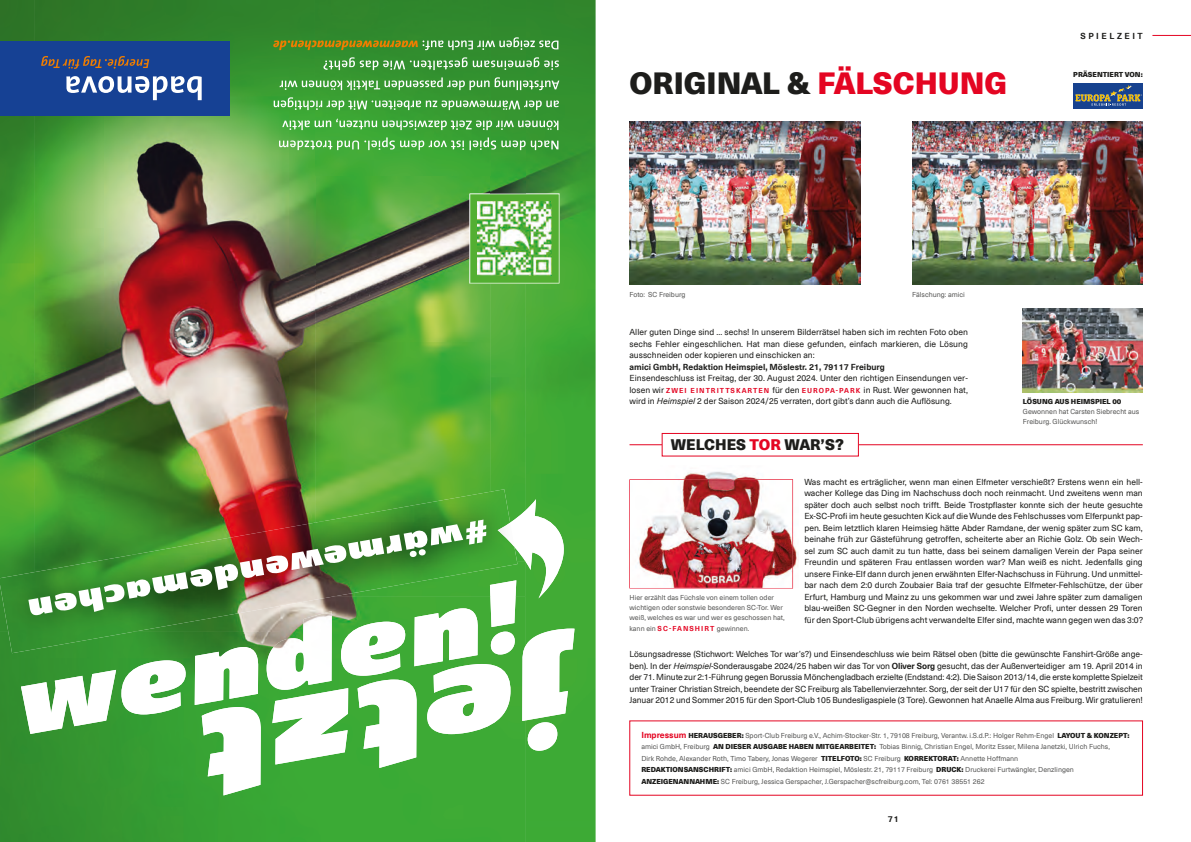
<style>
.page{position:relative;width:1191px;height:842px;background:#fff}
.page>*{position:absolute;margin:0;border:0;box-sizing:border-box;transform-origin:0 0}
.t1{font:900 30px "Neue Haas Unica Pro";color:#1d1d1b}
.t2{font:900 15px "Neue Haas Unica Pro";letter-spacing:-.005em;color:#1d1d1b}
.t3{font:8.5px/11.5px "Neue Haas Unica W1 G";color:#1d1d1b;text-align:justify}
.t4{font:700 8.5px "Neue Haas Unica W1 G";color:#1d1d1b}
.t5{font:700 8.5px "Neue Haas Unica W1 G";letter-spacing:.3em;color:#1d1d1b}
.t6{font:7px/11.5px "Neue Haas Unica W1 G";color:#575756}
.t7{font:900 7px "Neue Haas Unica Pro";color:#1d1d1b}
.s1{color:#e40522}
.s2{font-weight:700;font-size:7px;color:#e40522}
.s3{font-style:italic}
.s4{font-weight:700}
.s5{font-weight:700;color:#e40522}
.s6{font-weight:700;font-size:8.5px;color:#e40522}
.s7{font-family:"Neue Haas Unica Pro";font-weight:900;color:#1d1d1b}
</style>
<div class="page">
<hr style="left:1152px;top:35px;width:39px;height:1px;background:#e40522">
<hr style="left:629px;top:444px;width:513px;height:1px;background:#e40522">
<div style="left:662px;top:433px;width:196px;height:23px;background:#fff"></div>
<div style="left:662px;top:433px;width:196px;height:23px;border:1px solid #e40522"></div>
<img style="left:1023px;top:308px;width:119px;height:85px">
<img style="left:683px;top:471px;width:115px;height:117px">
<img style="left:629px;top:479px;width:164px;height:109px">
<div style="left:1073px;top:83px;width:69px;height:26px;background:#17428f"></div>
<svg style="left:1075px;top:85px;width:67px;height:21px"></svg>
<img style="left:0;top:653px;width:280px;height:189px">
<div style="left:280px;top:795px;width:245px;height:47px;background:#3baa35"></div>
<img style="left:525px;top:0;width:70px;height:842px">
<img style="left:0;top:0;width:34px;height:554px">
<img style="left:34px;top:0;width:71px;height:520px">
<img style="left:105px;top:0;width:210px;height:520px">
<img style="left:491px;top:283px;width:35px;height:216px">
<img style="left:315px;top:0;width:176px;height:499px">
<img style="left:490px;top:0;width:36px;height:194px">
<img style="left:21px;top:670px;width:95px;height:64px">
<img style="left:121px;top:660px;width:65px;height:54px">
<svg style="left:273px;top:37px;width:285px;height:13px;background:#64943c"></svg>
<svg style="left:323px;top:57px;width:236px;height:13px;background:#5fa85c"></svg>
<svg style="left:280px;top:77px;width:279px;height:13px;background:#63ad5f"></svg>
<svg style="left:274px;top:97px;width:285px;height:13px;background:#64b160"></svg>
<svg style="left:282px;top:118px;width:276px;height:12px;background:#67b763"></svg>
<svg style="left:279px;top:137px;width:279px;height:13px;background:#67b861"></svg>
<svg style="left:469px;top:194px;width:90px;height:89px;background:#62b544"></svg>
<img style="left:478px;top:202px;width:73px;height:73px">
<svg style="left:195px;top:499px;width:379px;height:296px"></svg>
<img style="left:0;top:554px;width:207px;height:99px">
<img style="left:207px;top:616px;width:207px;height:3px">
<img style="left:413px;top:489px;width:104px;height:93px">
<img style="left:317px;top:505px;width:97px;height:15px">
<img style="left:497px;top:523px;width:17px;height:24px">
<svg style="left:28px;top:520px;width:458px;height:96px;background:#699552"></svg>
<div style="left:0;top:41px;width:229px;height:75px;background:#164194"></div>
<svg style="left:66px;top:76px;width:136px;height:24px"></svg>
<svg style="left:41px;top:56px;width:108px;height:13px"></svg>
<img style="left:630px;top:122px;width:230px;height:163px">
<img style="left:912px;top:122px;width:230px;height:163px">
<h1 class="t1" style="left:629px;top:64px;width:379px">ORIGINAL &amp; <span class="s1">FÄLSCHUNG</span></h1>
<p class="t5" style="left:1080px;top:29px;width:64px">SPIELZEIT</p>
<p class="t7" style="left:1073px;top:70px;width:71px">PRÄSENTIERT VON:</p>
<p class="t6" style="left:629px;top:288px;width:57px">Foto: SC Freiburg</p>
<p class="t6" style="left:912px;top:288px;width:54px">Fälschung: amici</p>
<p class="t3" style="left:629px;top:326px;width:340px">Aller guten Dinge sind ... sechs! In unserem Bilderrätsel haben sich im rechten Foto oben sechs Fehler eingeschlichen. Hat man diese gefunden, einfach markieren, die Lösung ausschneiden oder kopieren und einschicken an:</p>
<p class="t4" style="left:629px;top:360px;width:257px">amici GmbH, Redaktion Heimspiel, Möslestr. 21, 79117 Freiburg</p>
<p class="t3" style="left:629px;top:372px;width:340px">Einsendeschluss ist Freitag, der 30. August 2024. Unter den richtigen Einsendungen ver&shy;losen wir <span class="s2">ZWEI EINTRITTSKARTEN</span> für den <span class="s2">EUROPA-PARK</span> in Rust. Wer gewonnen hat, wird in <span class="s3">Heimspiel</span> 2 der Saison 2024/25 verraten, dort gibt’s dann auch die Auflösung.</p>
<h2 class="t2" style="left:671px;top:435px;width:174px">WELCHES <span class="s1">TOR</span> WAR’S?</h2>
<p class="t7" style="left:1023px;top:397px;width:100px">LÖSUNG AUS HEIMSPIEL 00</p>
<p class="t6" style="left:1023px;top:407px;width:118px;line-height:10px">Gewonnen hat Carsten Siebrecht aus<br>Freiburg. Glückwunsch!</p>
<p class="t3" style="left:804px;top:476px;width:340px">Was macht es erträglicher, wenn man einen Elfmeter verschießt? Erstens wenn ein hell&shy;wacher Kollege das Ding im Nachschuss doch noch reinmacht. Und zweitens wenn man später doch auch selbst noch trifft. Beide Trostpflaster konnte sich der heute gesuchte Ex-SC-Profi im heute gesuchten Kick auf die Wunde des Fehlschusses vom Elferpunkt pap&shy;pen. Beim letztlich klaren Heimsieg hätte Abder Ramdane, der wenig später zum SC kam, beinahe früh zur Gästeführung getroffen, scheiterte aber an Richie Golz. Ob sein Wech&shy;sel zum SC auch damit zu tun hatte, dass bei seinem damaligen Verein der Papa seiner Freundin und späteren Frau entlassen worden war? Man weiß es nicht. Jedenfalls ging unsere Finke-Elf dann durch jenen erwähnten Elfer-Nachschuss in Führung. Und unmittel&shy;bar nach dem 2:0 durch Zoubaier Baia traf der gesuchte Elfmeter-Fehlschütze, der über Erfurt, Hamburg und Mainz zu uns gekommen war und zwei Jahre später zum damaligen blau-weißen SC-Gegner in den Norden wechselte. Welcher Profi, unter dessen 29 Toren für den Sport-Club übrigens acht verwandelte Elfer sind, machte wann gegen wen das 3:0?</p>
<p class="t3" style="left:629px;top:648px;width:515px">Lösungsadresse (Stichwort: Welches Tor war’s?) und Einsendeschluss wie beim Rätsel oben (bitte die gewünschte Fanshirt-Größe ange&shy;ben). In der <span class="s3">Heimspiel</span>-Sonderausgabe 2024/25 haben wir das Tor von <span class="s4">Oliver Sorg</span> gesucht, das der Außenverteidiger am 19. April 2014 in der 71. Minute zur 2:1-Führung gegen Borussia Mönchengladbach erzielte (Endstand: 4:2). Die Saison 2013/14, die erste komplette Spielzeit unter Trainer Christian Streich, beendete der SC Freiburg als Tabellenvierzehnter. Sorg, der seit der U17 für den SC spielte, bestritt zwischen Januar 2012 und Sommer 2015 für den Sport-Club 105 Bundesligaspiele (3 Tore). Gewonnen hat Anaelle Alma aus Freiburg. Wir gratulieren!</p>
<p class="t6" style="left:629px;top:592px;width:157px;line-height:10.2px">Hier erzählt das Füchsle von einem tollen oder wichtigen oder sonstwie besonderen SC-Tor. Wer weiß, welches es war und wer es geschossen hat, kann ein <span class="s5">S C -FANSHIRT</span> gewinnen.</p>
<p class="t6" style="left:641px;top:729px;width:490px"><span class="s6">Impressum</span> <span class="s7">HERAUSGEBER:</span> Sport-Club Freiburg e.V., Achim-Stocker-Str. 1, 79108 Freiburg, Verantw. i.S.d.P.: Holger Rehm-Engel <span class="s7">LAYOUT &amp; KONZEPT: </span>amici GmbH, Freiburg <span class="s7">AN DIESER AUSGABE HABEN MITGEARBEITET:</span> Tobias Binnig, Christian Engel, Moritz Esser, Milena Janetzki, Ulrich Fuchs,<br>Dirk Rohde, Alexander Roth, Timo Tabery, Jonas Wegerer <span class="s7">TITELFOTO:</span> SC Freiburg <span class="s7">KORREKTORAT:</span> Annette Hoffmann<br><span class="s7">REDAKTIONSANSCHRIFT:</span> amici GmbH, Redaktion Heimspiel, Möslestr. 21, 79117 Freiburg <span class="s7">DRUCK:</span> Druckerei Furtwängler, Denzlingen <span class="s7">ANZEIGENANNAHME:</span> SC Freiburg, Jessica Gerspacher, J.Gerspacher@scfreiburg.com, Tel: 0761 38551 262</p>
<p class="t4" style="left:887px;top:812px;width:13px">71</p>
</div>
